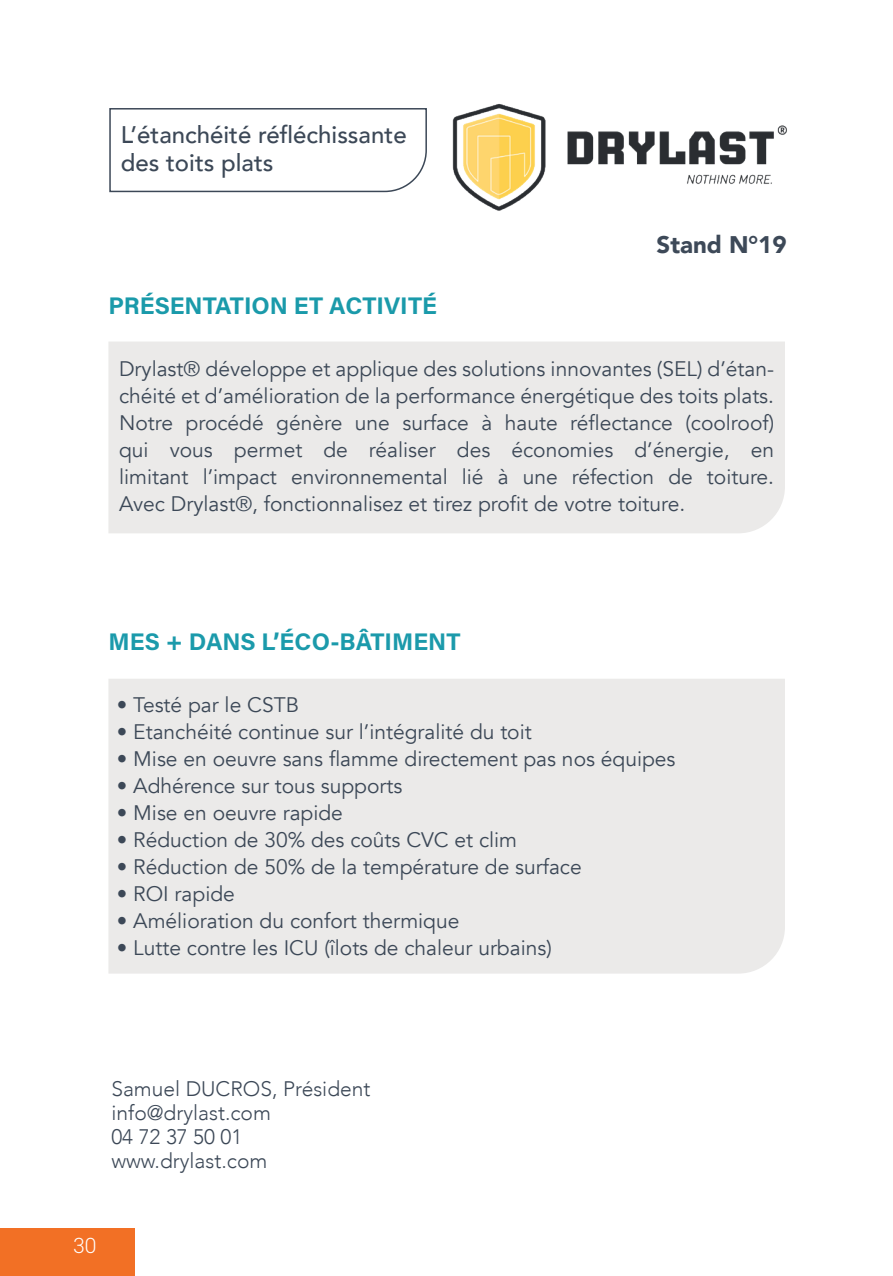
<style>
.page{position:relative;width:893px;height:1276px;background:#fff}
.page>*{position:absolute;margin:0;border:0;box-sizing:border-box;transform-origin:0 0}
.t1{font:500 24px/28.8px "Avenir";color:#3c4857}
.t2{font:24px "Acumin Variable Concept";letter-spacing:.045em;color:#1a9aaa}
.t3{font:24px "Acumin Variable Concept";letter-spacing:.035em;color:#1b9aab}
.t4{font:900 24px "Avenir";color:#3d4958}
.t5{font:21px/27px "Avenir";color:#3c4857;text-align:justify}
.t6{font:300 21px/24px "Avenir";color:#3c4857}
.t7{font:300 21px "Roboto";color:#fff}
</style>
<div class="page">
<div style="left:0;top:1228px;width:134px;height:48px;background:#f27025"></div>
<div style="left:108px;top:341px;width:677px;height:192px;background:#ebeae9"></div>
<div style="left:108px;top:679px;width:677px;height:294px;background:#ebeae9"></div>
<svg style="left:109px;top:108px;width:306px;height:85px"></svg>
<img style="left:415px;top:104px;width:372px;height:107px">
<p class="t1" style="left:121px;top:119px;width:287px">L’étanchéité réfléchissante des toits plats</p>
<p class="t2" style="left:108px;top:289px;width:329px">PRÉSENTATION ET ACTIVITÉ</p>
<p class="t4" style="left:657px;top:224px;width:132px">Stand N°19</p>
<p class="t5" style="left:119px;top:355px;width:657px">Drylast® développe et applique des solutions innovantes (SEL) d’étan&shy;chéité et d’amélioration de la performance énergétique des toits plats.<br>Notre procédé génère une surface à haute réflectance (coolroof) qui vous permet de réaliser des économies d’énergie, en limitant l’impact environnemental lié à une réfection de toiture.<br>Avec Drylast®, fonctionnalisez et tirez profit de votre toiture.</p>
<p class="t3" style="left:108px;top:625px;width:352px">MES + DANS L’ÉCO-BÂTIMENT</p>
<p class="t5" style="left:117px;top:691px;width:184px">• Testé par le CSTB</p>
<p class="t5" style="left:117px;top:718px;width:416px">• Etanchéité continue sur l’intégralité du toit</p>
<p class="t5" style="left:117px;top:745px;width:560px">• Mise en oeuvre sans flamme directement pas nos équipes</p>
<p class="t5" style="left:117px;top:772px;width:287px">• Adhérence sur tous supports</p>
<p class="t5" style="left:117px;top:799px;width:228px">• Mise en oeuvre rapide</p>
<p class="t5" style="left:117px;top:826px;width:402px">• Réduction de 30% des coûts CVC et clim</p>
<p class="t5" style="left:117px;top:853px;width:466px">• Réduction de 50% de la température de surface</p>
<p class="t5" style="left:117px;top:880px;width:119px">• ROI rapide</p>
<p class="t5" style="left:117px;top:907px;width:344px">• Amélioration du confort thermique</p>
<p class="t5" style="left:117px;top:934px;width:436px">• Lutte contre les ICU (îlots de chaleur urbains)</p>
<p class="t6" style="left:111px;top:1076px;width:261px">Samuel DUCROS, Président info@drylast.com<br>04 72 37 50 01 www.drylast.com</p>
<p class="t7" style="left:73px;top:1230px;width:25px">30</p>
</div>
